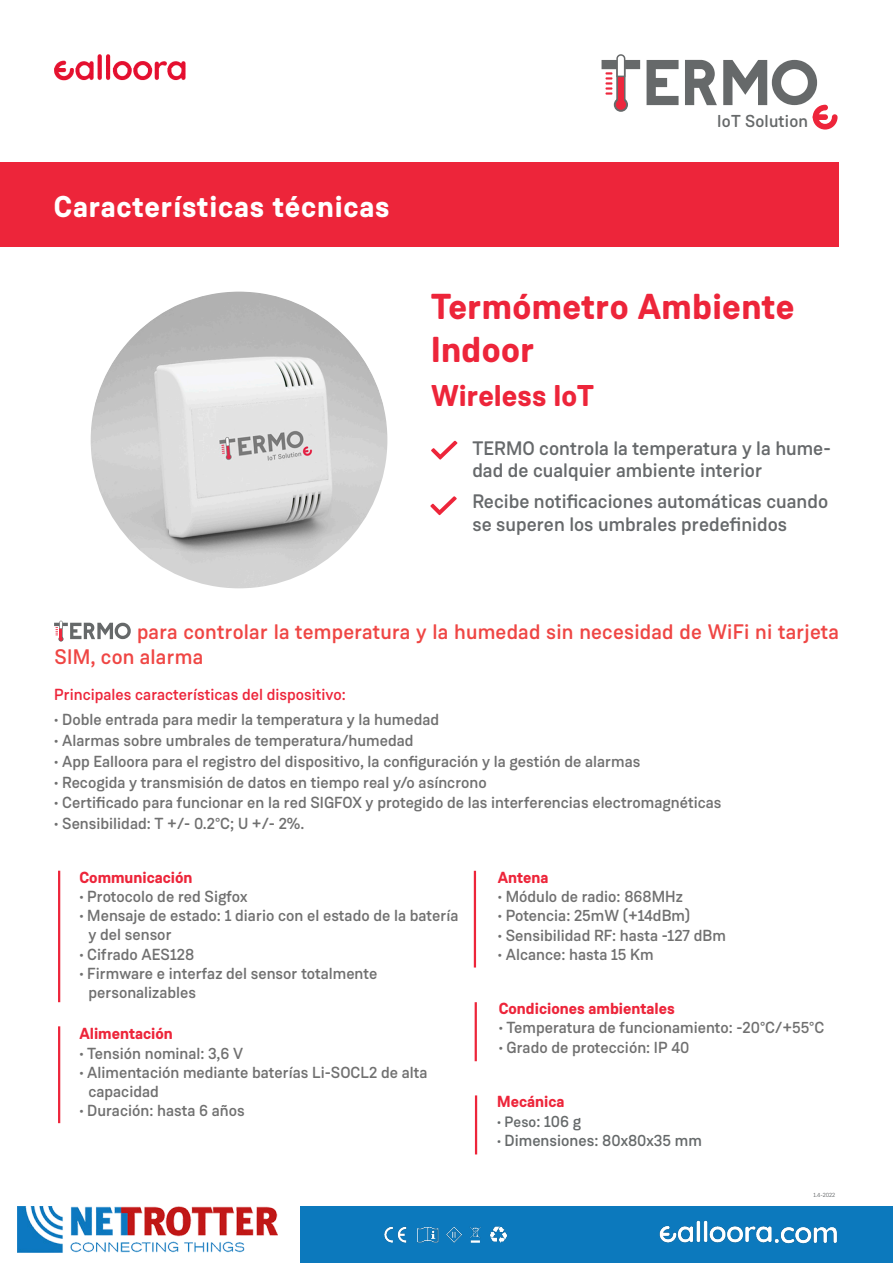
<style>
.page{position:relative;width:893px;height:1263px;background:#fff}
.page>*{position:absolute;margin:0;border:0;box-sizing:border-box;transform-origin:0 0}
.t1{font:700 36px/43.2px "Weissenhof Grotesk";letter-spacing:.01em;color:#ed253a}
.t2{font:700 30px "Weissenhof Grotesk";letter-spacing:.025em;color:#fff}
.t3{font:700 30px "Weissenhof Grotesk";color:#ed253a}
.t4{font:500 21px/25.2px "Weissenhof Grotesk";letter-spacing:.01em;color:#ef4644}
.t5{font:500 19.5px/22.5px "Weissenhof Grotesk";color:#66696b}
.t6{font:500 17.25px "Weissenhof Grotesk";letter-spacing:.01em;color:#66696a}
.t7{font:500 16.05px/19.2px "Weissenhof Grotesk";color:#707070}
.t8{font:700 16.05px "Weissenhof Grotesk";color:#ed253a}
.t9{font:500 16.05px "Weissenhof Grotesk";color:#ed253a}
.t10{font:500 16.05px "Weissenhof Grotesk";color:#666a6b}
.t11{font:500 15px "Weissenhof Grotesk";color:#666a6b}
.t12{font:6px "Weissenhof Grotesk";color:#66696b}
.s1{font-size:16.05px}
.s2{font-size:15px}
</style>
<div class="page">
<img style="left:18px;top:1206px;width:260px;height:46px">
<div style="left:300px;top:1207px;width:593px;height:56px;background:#0c79bd"></div>
<svg style="left:431px;top:441px;width:26px;height:19px"></svg>
<svg style="left:430px;top:496px;width:27px;height:19px"></svg>
<img style="left:91px;top:292px;width:296px;height:296px;border-radius:148px">
<hr style="left:58px;top:871px;width:2px;height:131px;background:#ed253a">
<hr style="left:474px;top:871px;width:2px;height:96px;background:#ed253a">
<hr style="left:58px;top:1026px;width:2px;height:97px;background:#ed253a">
<hr style="left:475px;top:1002px;width:2px;height:59px;background:#ed253a">
<div style="left:0;top:163px;width:839px;height:84px;background:#ed253a"></div>
<svg style="left:647px;top:60px;width:32px;height:45px"></svg>
<svg style="left:685px;top:60px;width:32px;height:45px"></svg>
<svg style="left:601px;top:54px;width:39px;height:58px"></svg>
<svg style="left:723px;top:60px;width:114px;height:70px"></svg>
<div style="left:813px;top:114px;width:15px;height:6px;background:#ed253a;border-radius:3px"></div>
<svg style="left:54px;top:621px;width:77px;height:21px"></svg>
<img style="left:659px;top:1220px;width:178px;height:24px">
<img style="left:54px;top:54px;width:132px;height:27px">
<img style="left:384px;top:1226px;width:123px;height:17px">
<hr style="left:475px;top:1095px;width:2px;height:59px;background:#ed253a">
<p class="t2" style="left:54px;top:187px;width:337px">Características técnicas</p>
<p class="t6" style="left:717px;top:111px;width:92px">IoT Solution</p>
<p class="t1" style="left:431px;top:285px;width:365px">Termómetro Ambiente<br>Indoor</p>
<p class="t3" style="left:431px;top:377px;width:164px">Wireless IoT</p>
<p class="t5" style="left:472px;top:437px;width:360px">TERMO controla la temperatura y la hume&shy;dad de cualquier ambiente interior</p>
<p class="t5" style="left:472px;top:490px;width:357px">Recibe notificaciones automáticas cuando se superen los umbrales predefinidos</p>
<p class="t4" style="left:54px;top:619px;width:786px;text-indent:83px">para controlar la temperatura y la humedad sin necesidad de WiFi ni tarjeta<br>SIM, con alarma</p>
<p class="t9" style="left:54px;top:685px;width:293px">Principales características del dispositivo:</p>
<p class="t7" style="left:54px;top:710px;width:386px">• Doble entrada para medir la temperatura y la humedad</p>
<p class="t7" style="left:54px;top:731px;width:361px">• Alarmas sobre umbrales de temperatura/humedad</p>
<p class="t7" style="left:54px;top:752px;width:588px">• App Ealloora para el registro del dispositivo, la configuración y la gestión de alarmas</p>
<p class="t7" style="left:54px;top:772px;width:434px">• Recogida y transmisión de datos en tiempo real y/o asíncrono</p>
<p class="t7" style="left:54px;top:793px;width:669px">• Certificado para funcionar en la red SIGFOX y protegido de las interferencias electromagnéticas</p>
<p class="t7" style="left:54px;top:814px;width:252px">• Sensibilidad: T +/- 0.2°C; U +/- 2%.</p>
<p class="t8" style="left:79px;top:867px;width:115px">Communicación</p>
<p class="t7" style="left:79px;top:887px;width:170px">• Protocolo de red Sigfox</p>
<p class="t7" style="left:88px;top:906px;width:372px;text-indent:-9px">• Mensaje de estado: 1 diario con el estado de la batería y del sensor</p>
<p class="t7" style="left:79px;top:944px;width:116px">• Cifrado AES128</p>
<p class="t7" style="left:88px;top:964px;width:290px;text-indent:-9px">• Firmware e interfaz del sensor totalmente personalizables</p>
<p class="t8" style="left:498px;top:867px;width:52px">Antena</p>
<p class="t7" style="left:498px;top:887px;width:186px">• Módulo de radio: 868MHz</p>
<p class="t7" style="left:498px;top:906px;width:194px">• Potencia: 25mW (+14dBm)</p>
<p class="t7" style="left:498px;top:925px;width:230px">• Sensibilidad RF: hasta -127 dBm</p>
<p class="t7" style="left:498px;top:945px;width:157px">• Alcance: hasta 15 Km</p>
<p class="t8" style="left:499px;top:998px;width:178px">Condiciones ambientales</p>
<p class="t7" style="left:499px;top:1018px;width:327px">• Temperatura de funcionamiento: -20°C/+55°C</p>
<p class="t7" style="left:499px;top:1038px;width:192px">• Grado de protección: IP 40</p>
<p class="t8" style="left:79px;top:1024px;width:95px">Alimentación</p>
<p class="t7" style="left:79px;top:1043px;width:165px">• Tensión nominal: 3,6 V</p>
<p class="t7" style="left:88px;top:1063px;width:341px;text-indent:-9px">• Alimentación mediante baterías Li-SOCL2 de alta capacidad</p>
<p class="t7" style="left:79px;top:1101px;width:167px">• Duración: hasta 6 años</p>
<p class="t8" style="left:497px;top:1092px;width:69px">Mecánica</p>
<p class="t11" style="left:497px;top:1112px;width:86px">• Peso<span class="s1">: 106 g</span></p>
<p class="t10" style="left:497px;top:1130px;width:206px"><span class="s2">•</span> Dimensiones: 80x80x35 mm</p>
<p class="t12" style="left:813px;top:1191px;width:23px">1.4-2022</p>
</div>
